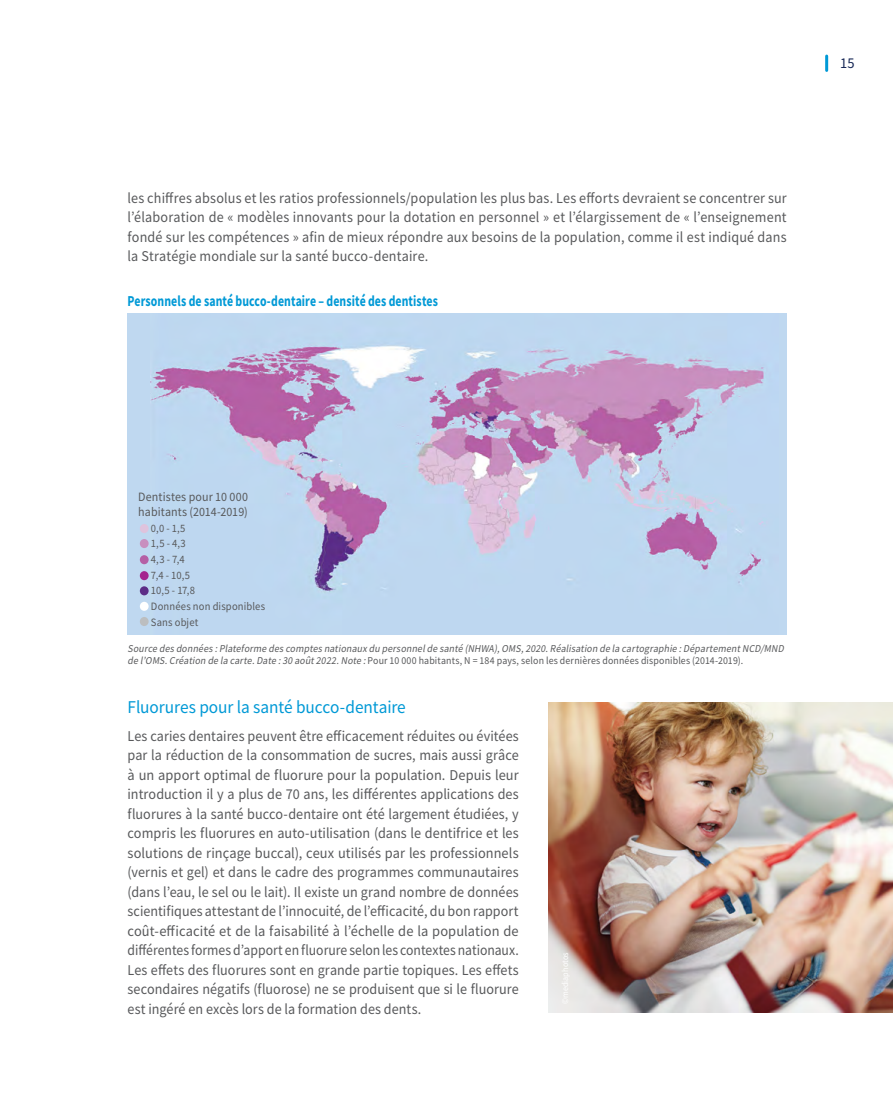
<style>
.page{position:relative;width:893px;height:1098px;background:#fff}
.page>*{position:absolute;margin:0;border:0;box-sizing:border-box;transform-origin:0 0}
.t1{font:18px "Source Sans Pro";letter-spacing:-.005em;color:#0099d6;scale:.96 1}
.t2{font:700 15.15px "Source Sans Pro";letter-spacing:.005em;color:#0099d6;scale:.78 1}
.t3{font:15px/19.5px "Source Sans Pro";letter-spacing:.005em;color:#58595b;text-align:justify;scale:.94 1}
.t4{font:15px "Source Sans Pro";color:#182957;scale:.96 1}
.t5{font:12.75px/15.3px "Source Sans Pro";letter-spacing:.01em;color:#58595b;scale:.94 1}
.t6{font:11.25px/15.6px "Source Sans Pro";letter-spacing:.015em;color:#58595b;scale:.94 1}
.t7{font:italic 10.5px/12.6px "Source Sans Pro";color:#58595b;scale:.94 1}
.s1{font-style:normal}
</style>
<div class="page">
<div style="left:128px;top:313px;width:659px;height:321px;background:#bfd8f0"></div>
<img style="left:151px;top:345px;width:613px;height:248px">
<div style="left:140px;top:524px;width:9px;height:9px;background:#dfc3dd;border-radius:50%"></div>
<div style="left:140px;top:539px;width:9px;height:9px;background:#c88fbf;border-radius:50%"></div>
<div style="left:140px;top:555px;width:9px;height:9px;background:#b55fa5;border-radius:50%"></div>
<div style="left:140px;top:571px;width:9px;height:9px;background:#a4238e;border-radius:50%"></div>
<div style="left:140px;top:601px;width:9px;height:9px;background:#fff;border-radius:50%"></div>
<div style="left:140px;top:586px;width:9px;height:9px;background:#5c2c87;border-radius:50%"></div>
<div style="left:140px;top:616px;width:9px;height:9px;background:#bcbec0;border-radius:50%"></div>
<img style="left:549px;top:702px;width:344px;height:310px">
<hr style="left:825px;top:56px;width:3px;height:14px;background:#0099d6">
<p class="t3" style="left:128px;top:188px;width:703px">les chiffres absolus et les ratios professionnels/population les plus bas. Les efforts devraient se concentrer sur l’élaboration de « modèles innovants pour la dotation en personnel » et l’élargissement de « l’enseignement fondé sur les compétences » afin de mieux répondre aux besoins de la population, comme il est indiqué dans la Stratégie mondiale sur la santé bucco-dentaire.</p>
<p class="t2" style="left:128px;top:291px;width:400px">Personnels de santé bucco-dentaire – densité des dentistes</p>
<p class="t4" style="left:840px;top:54px;width:17px">15</p>
<p class="t5" style="left:138px;top:488px;width:118px">Dentistes pour 10 000 habitants (2014-2019)</p>
<p class="t6" style="left:151px;top:520px;width:123px">0,0 - 1,5<br>1,5 - 4,3<br>4,3 - 7,4<br>7,4 - 10,5<br>10,5 - 17,8<br>Données non disponibles<br>Sans objet</p>
<p class="t7" style="left:128px;top:641px;width:702px">Source desdonnées:Plateforme descomptesnationaux du personnelde santé (NHWA),OMS,2020.Réalisation de la cartographie :DépartementNCD/MND de l’OMS.Création de la carte.Date :30 août2022.Note :<span class="s1">Pour 10 000 habitants, N = 184 pays, selon les dernières données disponibles (2014-2019).</span></p>
<p class="t1" style="left:128px;top:694px;width:291px">Fluorures pour la santé bucco-dentaire</p>
<p class="t3" style="left:128px;top:725px;width:418px">Les caries dentaires peuvent être efficacement réduites ou évitées par la réduction de la consommation de sucres, mais aussi grâce à un apport optimal de fluorure pour la population. Depuis leur introduction il y a plus de 70 ans, les différentes applications des fluorures à la santé bucco-dentaire ont été largement étudiées, y compris les fluorures en auto-utilisation (dans le dentifrice et les solutions de rinçage buccal), ceux utilisés par les professionnels (vernis et gel) et dans le cadre des programmes communautaires (dans l’eau, le sel ou le lait). Il existe un grand nombre de données scientifiques attestant de l’innocuité, de l’efficacité, du bon rapport coût-efficacité et de la faisabilité à l’échelle de la population de différentes formes d’apport en fluorure selon les contextes nationaux.<br>Les effets des fluorures sont en grande partie topiques. Les effets secondaires négatifs (fluorose) ne se produisent que si le fluorure est ingéré en excès lors de la formation des dents.</p>
</div>
